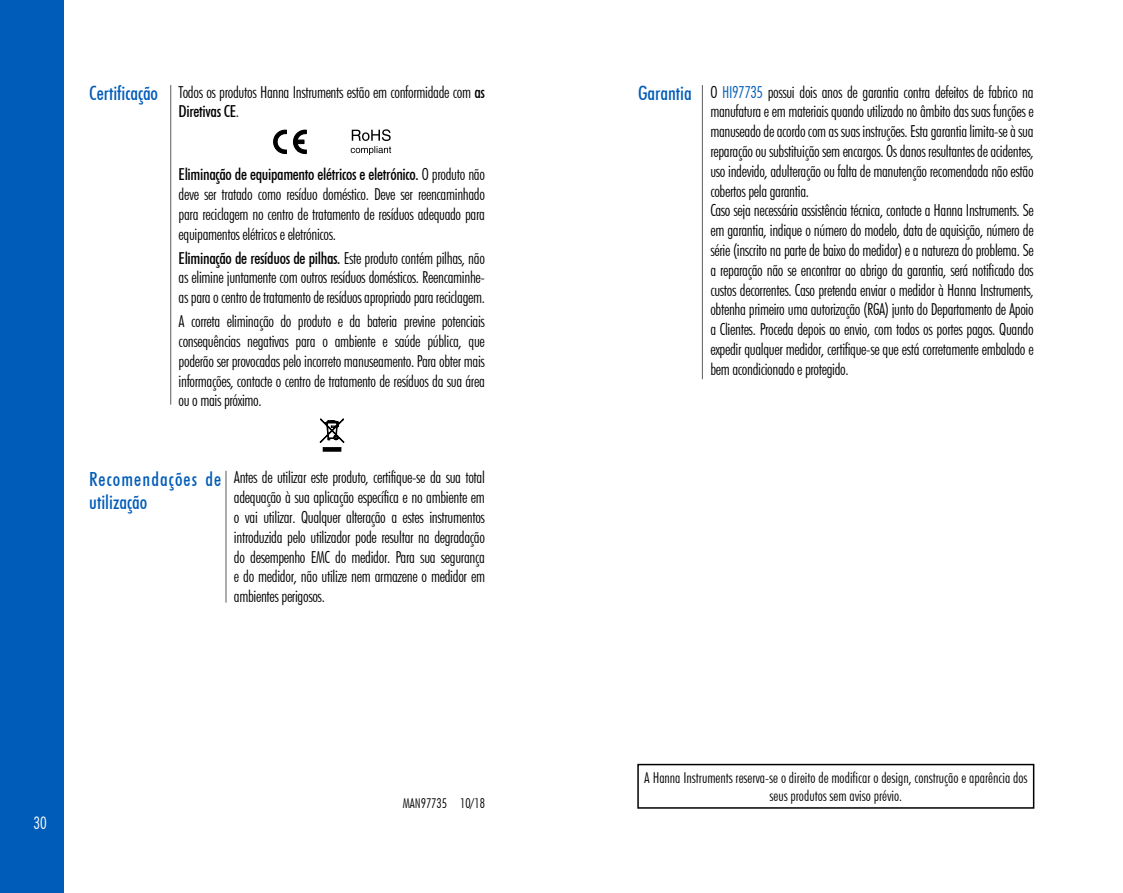
<style>
.page{position:relative;width:1123px;height:893px;background:#fff}
.page>*{position:absolute;margin:0;border:0;box-sizing:border-box;transform-origin:0 0}
.t1{font:500 condensed 19.5px/23.4px "Futura BT";letter-spacing:.055em;color:#005cb9}
.t2{font:500 condensed 19.5px "Futura BT";color:#005cb9}
.t3{font:300 condensed 17.1px "Futura BT";color:#fff}
.t4{font:300 condensed 16.5px/19.8px "Futura BT";letter-spacing:-.02em;color:#000;text-align:justify}
.t5{font:300 condensed 15px/18px "Futura BT";color:#000;text-align:center}
.t6{font:300 condensed 13.5px "Futura BT";color:#000}
.s1{font-weight:500}
.s2{color:#005cb9}
</style>
<div class="page">
<div style="left:0;top:0;width:64px;height:893px;background:#005cb9"></div>
<svg style="left:273px;top:129px;width:34px;height:25px"></svg>
<svg style="left:351px;top:129px;width:40px;height:26px"></svg>
<svg style="left:319px;top:418px;width:25px;height:34px"></svg>
<hr style="left:225px;top:471px;width:1px;height:132px;background:#6d6e71">
<hr style="left:170px;top:85px;width:1px;height:320px;background:#6d6e71">
<hr style="left:702px;top:85px;width:1px;height:294px;background:#6d6e71">
<div style="left:637px;top:764px;width:397px;height:45px;border:2px solid #000"></div>
<p class="t2" style="left:89px;top:81px;width:70px">Certificação</p>
<p class="t4" style="left:179px;top:82px;width:308px">Todos os produtos Hanna Instruments estão em conformidade com <span class="s1">as<br>Diretivas CE</span>.</p>
<p class="t4" style="left:179px;top:164px;width:308px"><span class="s1">Eliminação de equipamento elétricos e eletrónico.</span> O produto não deve ser tratado como resíduo doméstico. Deve ser reencaminhado para reciclagem no centro de tratamento de resíduos adequado para equipamentos elétricos e eletrónicos.</p>
<p class="t4" style="left:179px;top:248px;width:308px"><span class="s1">Eliminação de resíduos de pilhas.</span> Este produto contém pilhas, não as elimine juntamente com outros resíduos domésticos. Reencaminhe&shy;as para o centro de tratamento de resíduos apropriado para reciclagem.</p>
<p class="t4" style="left:179px;top:311px;width:308px">A correta eliminação do produto e da bateria previne potenciais consequências negativas para o ambiente e saúde pública, que poderão ser provocadas pelo incorreto manuseamento. Para obter mais informações, contacte o centro de tratamento de resíduos da sua área ou o mais próximo.</p>
<p class="t1" style="left:89px;top:467px;width:133px">Recomendações de utilização</p>
<p class="t4" style="left:234px;top:467px;width:252px">Antes de utilizar este produto, certifique-se da sua total adequação à sua aplicação específica e no ambiente em o vai utilizar. Qualquer alteração a estes instrumentos introduzida pelo utilizador pode resultar na degradação do desempenho EMC do medidor. Para sua segurança e do medidor, não utilize nem armazene o medidor em ambientes perigosos.</p>
<p class="t3" style="left:33px;top:813px;width:15px">30</p>
<p class="t6" style="left:403px;top:795px;width:84px">MAN97735 10/18</p>
<p class="t2" style="left:638px;top:81px;width:55px">Garantia</p>
<p class="t4" style="left:710px;top:82px;width:325px;text-align:left">O <span class="s2">HI97735</span> possui dois anos de garantia contra defeitos de fabrico na manufatura e em materiais quando utilizado no âmbito das suas funções e manuseado de acordo com as suas instruções. Esta garantia limita-se à sua reparação ou substituição sem encargos. Os danos resultantes de acidentes, uso indevido, adulteração ou falta de manutenção recomendada não estão cobertos pela garantia.<br>Caso seja necessária assistência técnica, contacte a Hanna Instruments. Se em garantia, indique o número do modelo, data de aquisição, número de série (inscrito na parte de baixo do medidor) e a natureza do problema. Se a reparação não se encontrar ao abrigo da garantia, será notificado dos custos decorrentes. Caso pretenda enviar o medidor à Hanna Instruments, obtenha primeiro uma autorização (RGA) junto do Departamento de Apoio a Clientes. Proceda depois ao envio, com todos os portes pagos. Quando expedir qualquer medidor, certifique-se que está corretamente embalado e bem acondicionado e protegido.</p>
<p class="t5" style="left:644px;top:768px;width:385px">A Hanna Instruments reserva-se o direito de modificar o design, construção e aparência dos seus produtos sem aviso prévio.</p>
</div>
